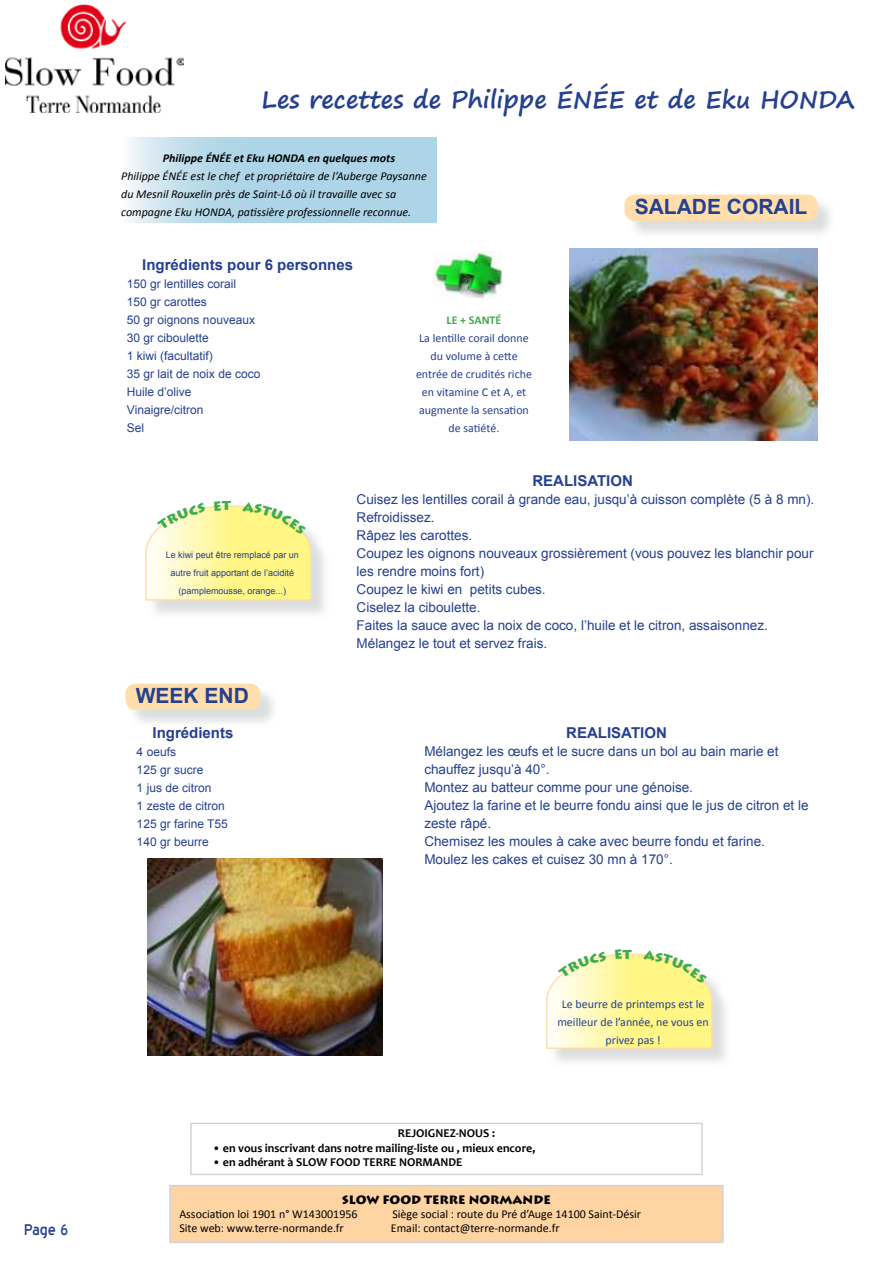
<style>
.page{position:relative;width:893px;height:1263px;background:#fff}
.page>*{position:absolute;margin:0;border:0;box-sizing:border-box;transform-origin:0 0}
.t1{font:700 24px "Segoe Print";color:#25408f}
.t2{font:700 21px "Arial";color:#25408f}
.t3{font:700 15px "Arial";color:#25408f}
.t4{font:15px "Blue Highway";color:#25408f}
.t5{font:13.5px/18px "Arial";color:#25408f}
.t6{font:12px/18px "Arial";color:#25408f}
.t7{font:12px/18px "Calibri";color:#25408f;text-align:center}
.t8{font:italic 12px/18px "Calibri";color:#000}
.t9{font:12px "Calibri";color:#000}
.t10{font:700 12px "Candara";color:#000}
.t11{font:italic 700 12px "Calibri";color:#000}
.t12{font:900 12px "Lithos Pro";color:#000}
.t13{font:700 12px "Calibri";color:#41ad49}
.t14{font:9px/18px "Arial";color:#25408f;text-align:center}
</style>
<div class="page">
<img style="left:5px;top:4px;width:178px;height:108px">
<div style="left:627px;top:197px;width:210px;height:43px;background:#d1d3d4;opacity:.75"></div>
<div style="left:624px;top:195px;width:194px;height:26px;background:#ffdeab;border-radius:10px"></div>
<img style="left:570px;top:248px;width:248px;height:192px">
<div style="left:148px;top:503px;width:183px;height:116px;background:#d1d3d4;opacity:.75"></div>
<img style="left:433px;top:251px;width:69px;height:46px">
<div style="left:128px;top:686px;width:151px;height:42px;background:#d1d3d4;opacity:.75"></div>
<div style="left:125px;top:684px;width:135px;height:26px;background:#ffdeab;border-radius:10px"></div>
<div style="left:548px;top:951px;width:183px;height:117px;background:#d1d3d4;opacity:.75"></div>
<img style="left:147px;top:858px;width:236px;height:197px">
<svg style="left:128px;top:137px;width:309px;height:85px;background:#b7d9e9"></svg>
<div style="left:170px;top:1185px;width:553px;height:57px;background:#fed4a2"></div>
<div style="left:169px;top:1185px;width:555px;height:58px;border:2px solid #d1d3d4"></div>
<div style="left:190px;top:1123px;width:513px;height:52px;border:2px solid #d1d3d4"></div>
<svg style="left:145px;top:503px;width:168px;height:98px"></svg>
<svg style="left:546px;top:951px;width:167px;height:99px"></svg>
<h1 class="t1" style="left:261px;top:78px;width:595px">Les recettes de Philippe ÉNÉE et de Eku HONDA</h1>
<p class="t11" style="left:163px;top:150px;width:234px">Philippe ÉNÉE et Eku HONDA en quelques mots</p>
<p class="t8" style="left:121px;top:167px;width:307px">Philippe ÉNÉE est le chef et propriétaire de l’Auberge Paysanne du Mesnil Rouxelin près de Saint-Lô où il travaille avec sa compagne Eku HONDA, patissière professionnelle reconnue.</p>
<p class="t3" style="left:142px;top:254px;width:212px">Ingrédients pour 6 personnes</p>
<p class="t6" style="left:127px;top:275px;width:135px">150 gr lentilles corail<br>150 gr carottes<br>50 gr oignons nouveaux<br>30 gr ciboulette<br>1 kiwi (facultatif)<br>35 gr lait de noix de coco<br>Huile d’olive<br>Vinaigre/citron<br>Sel</p>
<p class="t13" style="left:447px;top:312px;width:56px">LE + SANTÉ</p>
<p class="t7" style="left:416px;top:329px;width:118px">La lentille corail donne du volume à cette entrée de crudités riche en vitamine C et A, et augmente la sensation de satiété.</p>
<h2 class="t2" style="left:635px;top:192px;width:174px">SALADE CORAIL</h2>
<p class="t14" style="left:166px;top:546px;width:135px">Le kiwi peut être remplacé par un autre fruit apportant de l’acidité (pamplemousse, orange...)</p>
<h2 class="t2" style="left:136px;top:681px;width:115px">WEEK END</h2>
<p class="t3" style="left:153px;top:722px;width:82px">Ingrédients</p>
<p class="t6" style="left:137px;top:743px;width:93px">4 oeufs<br>125 gr sucre<br>1 jus de citron<br>1 zeste de citron<br>125 gr farine T55<br>140 gr beurre</p>
<p class="t3" style="left:532px;top:470px;width:102px">REALISATION</p>
<p class="t5" style="left:357px;top:490px;width:459px">Cuisez les lentilles corail à grande eau, jusqu’à cuisson complète (5 à 8 mn).<br>Refroidissez.<br>Râpez les carottes.<br>Coupez les oignons nouveaux grossièrement (vous pouvez les blanchir pour les rendre moins fort)<br>Coupez le kiwi en petits cubes.<br>Ciselez la ciboulette.<br>Faites la sauce avec la noix de coco, l’huile et le citron, assaisonnez.<br>Mélangez le tout et servez frais.</p>
<p class="t3" style="left:566px;top:722px;width:102px">REALISATION</p>
<p class="t5" style="left:424px;top:742px;width:386px">Mélangez les œufs et le sucre dans un bol au bain marie et chauffez jusqu’à 40°.<br>Montez au batteur comme pour une génoise.<br>Ajoutez la farine et le beurre fondu ainsi que le jus de citron et le zeste râpé.<br>Chemisez les moules à cake avec beurre fondu et farine.<br>Moulez les cakes et cuisez 30 mn à 170°.</p>
<p class="t4" style="left:24px;top:1220px;width:45px">Page 6</p>
<p class="t7" style="left:557px;top:995px;width:153px">Le beurre de printemps est le meilleur de l’année, ne vous en privez pas !</p>
<p class="t10" style="left:398px;top:1126px;width:99px">REJOIGNEZ-NOUS :</p>
<p class="t10" style="left:212px;top:1140px;width:324px">• en vous inscrivant dans notre mailing-liste ou , mieux encore,</p>
<p class="t10" style="left:212px;top:1154px;width:252px">• en adhérant à SLOW FOOD TERRE NORMANDE</p>
<p class="t12" style="left:342px;top:1192px;width:210px">SLOW FOOD TERRE NORMANDE</p>
<p class="t9" style="left:179px;top:1206px;width:180px">Association loi 1901 n° W143001956</p>
<p class="t9" style="left:392px;top:1206px;width:250px">Siège social : route du Pré d’Auge 14100 Saint‐Désir</p>
<p class="t9" style="left:179px;top:1221px;width:166px">Site web: www.terre‐normande.fr</p>
<p class="t9" style="left:391px;top:1221px;width:170px">Email: contact@terre‐normande.fr</p>
</div>
